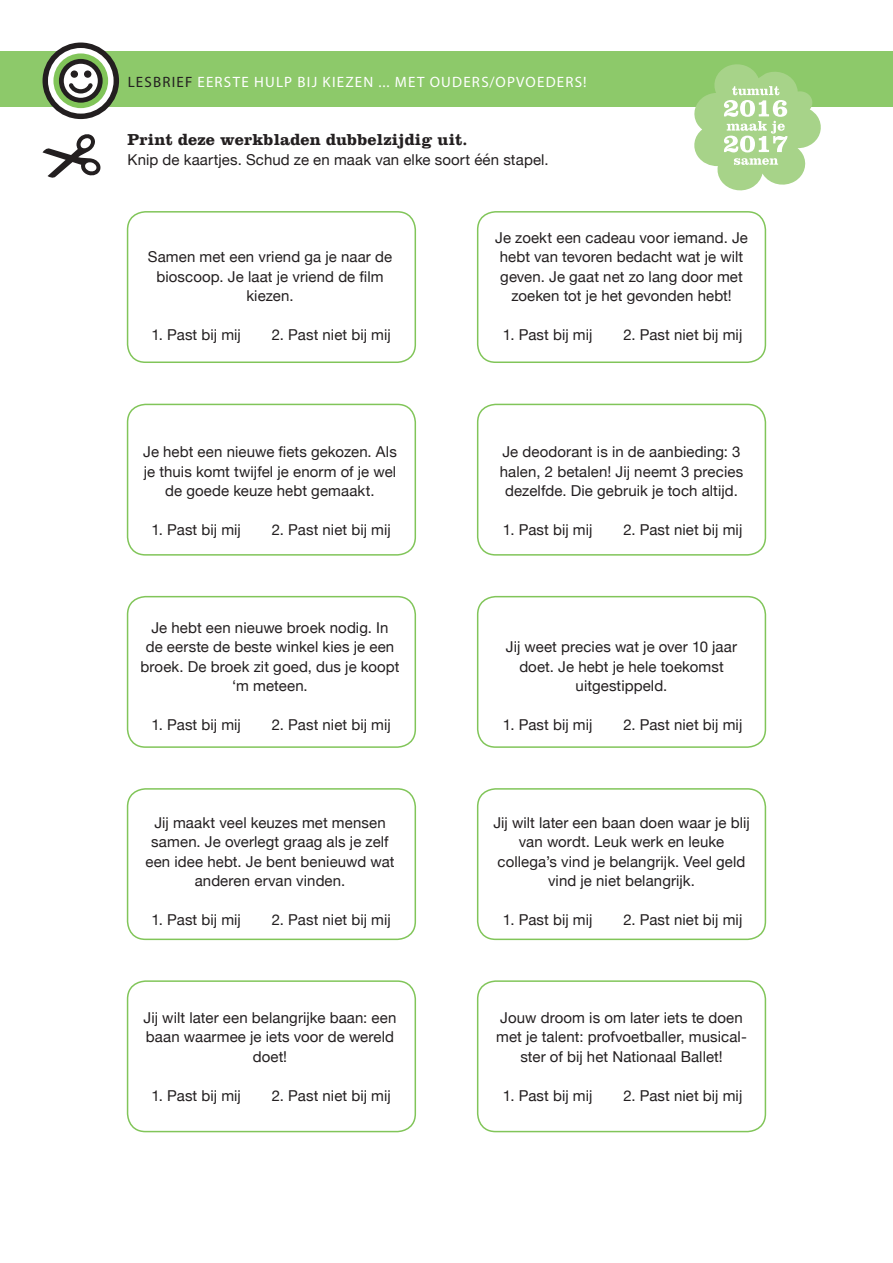
<style>
.page{position:relative;width:893px;height:1263px;background:#fff}
.page>*{position:absolute;margin:0;border:0;box-sizing:border-box;transform-origin:0 0}
.t1{font:700 16.5px "Clarendon";letter-spacing:.005em;color:#231f20}
.t2{font:15px/19.5px "Helvetica Neue";letter-spacing:.005em;color:#231f20;text-align:center}
.t3{font:15px "Myriad Pro";letter-spacing:.08em;color:#fff}
.s1{color:#231f20}
</style>
<div class="page">
<div style="left:0;top:51px;width:893px;height:55px;background:#8dc96a"></div>
<svg style="left:692px;top:64px;width:131px;height:127px"></svg>
<div style="left:43px;top:43px;width:76px;height:76px;background:#231f20;border-radius:50%"></div>
<svg style="left:48px;top:48px;width:66px;height:66px"></svg>
<div style="left:53px;top:53px;width:55px;height:55px;background:#81c559;border-radius:50%"></div>
<svg style="left:59px;top:59px;width:44px;height:44px"></svg>
<div style="left:64px;top:64px;width:34px;height:34px;background:#fff;border-radius:50%"></div>
<svg style="left:68px;top:70px;width:26px;height:24px"></svg>
<div style="left:127px;top:211px;width:289px;height:152px;border:2px solid #81c559;border-radius:18px"></div>
<div style="left:477px;top:211px;width:289px;height:152px;border:2px solid #81c559;border-radius:18px"></div>
<div style="left:127px;top:404px;width:289px;height:152px;border:2px solid #81c559;border-radius:18px"></div>
<div style="left:477px;top:404px;width:289px;height:152px;border:2px solid #81c559;border-radius:18px"></div>
<div style="left:127px;top:596px;width:289px;height:152px;border:2px solid #81c559;border-radius:18px"></div>
<div style="left:477px;top:596px;width:289px;height:152px;border:2px solid #81c559;border-radius:18px"></div>
<div style="left:477px;top:788px;width:289px;height:152px;border:2px solid #81c559;border-radius:18px"></div>
<div style="left:477px;top:980px;width:289px;height:152px;border:2px solid #81c559;border-radius:18px"></div>
<div style="left:127px;top:980px;width:289px;height:152px;border:2px solid #81c559;border-radius:18px"></div>
<div style="left:127px;top:788px;width:289px;height:152px;border:2px solid #81c559;border-radius:18px"></div>
<svg style="left:43px;top:134px;width:58px;height:44px"></svg>
<p class="t3" style="left:128px;top:72px;width:460px"><span class="s1">LESBRIEF</span> EERSTE HULP BIJ KIEZEN ... MET OUDERS/OPVOEDERS!</p>
<p class="t1" style="left:128px;top:130px;width:342px">Print deze werkbladen dubbelzijdig uit.</p>
<p class="t2" style="left:128px;top:151px;width:423px">Knip de kaartjes. Schud ze en maak van elke soort één stapel.</p>
<p class="t2" style="left:148px;top:248px;width:246px">Samen met een vriend ga je naar de bioscoop. Je laat je vriend de film kiezen.</p>
<p class="t2" style="left:151px;top:326px;width:91px">1. Past bij mij</p>
<p class="t2" style="left:272px;top:326px;width:120px">2. Past niet bij mij</p>
<p class="t2" style="left:143px;top:443px;width:255px">Je hebt een nieuwe fiets gekozen. Als je thuis komt twijfel je enorm of je wel de goede keuze hebt gemaakt.</p>
<p class="t2" style="left:151px;top:521px;width:91px">1. Past bij mij</p>
<p class="t2" style="left:272px;top:521px;width:120px">2. Past niet bij mij</p>
<p class="t2" style="left:140px;top:619px;width:261px">Je hebt een nieuwe broek nodig. In<br>de eerste de beste winkel kies je een broek. De broek zit goed, dus je koopt ‘m meteen.</p>
<p class="t2" style="left:151px;top:716px;width:91px">1. Past bij mij</p>
<p class="t2" style="left:272px;top:716px;width:120px">2. Past niet bij mij</p>
<p class="t2" style="left:145px;top:814px;width:251px">Jij maakt veel keuzes met mensen samen. Je overlegt graag als je zelf een idee hebt. Je bent benieuwd wat anderen ervan vinden.</p>
<p class="t2" style="left:151px;top:911px;width:91px">1. Past bij mij</p>
<p class="t2" style="left:272px;top:911px;width:120px">2. Past niet bij mij</p>
<p class="t2" style="left:144px;top:1009px;width:254px">Jij wilt later een belangrijke baan: een baan waarmee je iets voor de wereld doet!</p>
<p class="t2" style="left:151px;top:1087px;width:91px">1. Past bij mij</p>
<p class="t2" style="left:272px;top:1087px;width:120px">2. Past niet bij mij</p>
<p class="t2" style="left:495px;top:229px;width:254px">Je zoekt een cadeau voor iemand. Je hebt van tevoren bedacht wat je wilt geven. Je gaat net zo lang door met zoeken tot je het gevonden hebt!</p>
<p class="t2" style="left:503px;top:326px;width:91px">1. Past bij mij</p>
<p class="t2" style="left:623px;top:326px;width:120px">2. Past niet bij mij</p>
<p class="t2" style="left:500px;top:443px;width:245px">Je deodorant is in de aanbieding: 3 halen, 2 betalen! Jij neemt 3 precies dezelfde. Die gebruik je toch altijd.</p>
<p class="t2" style="left:503px;top:521px;width:91px">1. Past bij mij</p>
<p class="t2" style="left:623px;top:521px;width:120px">2. Past niet bij mij</p>
<p class="t2" style="left:506px;top:638px;width:233px">Jij weet precies wat je over 10 jaar doet. Je hebt je hele toekomst uitgestippeld.</p>
<p class="t2" style="left:503px;top:716px;width:91px">1. Past bij mij</p>
<p class="t2" style="left:623px;top:716px;width:120px">2. Past niet bij mij</p>
<p class="t2" style="left:493px;top:814px;width:258px">Jij wilt later een baan doen waar je blij van wordt. Leuk werk en leuke collega’s vind je belangrijk. Veel geld vind je niet belangrijk.</p>
<p class="t2" style="left:503px;top:911px;width:91px">1. Past bij mij</p>
<p class="t2" style="left:623px;top:911px;width:120px">2. Past niet bij mij</p>
<p class="t2" style="left:496px;top:1009px;width:252px">Jouw droom is om later iets te doen met je talent: profvoetballer, musical&shy;ster of bij het Nationaal Ballet!</p>
<p class="t2" style="left:503px;top:1087px;width:91px">1. Past bij mij</p>
<p class="t2" style="left:623px;top:1087px;width:120px">2. Past niet bij mij</p>
</div>
